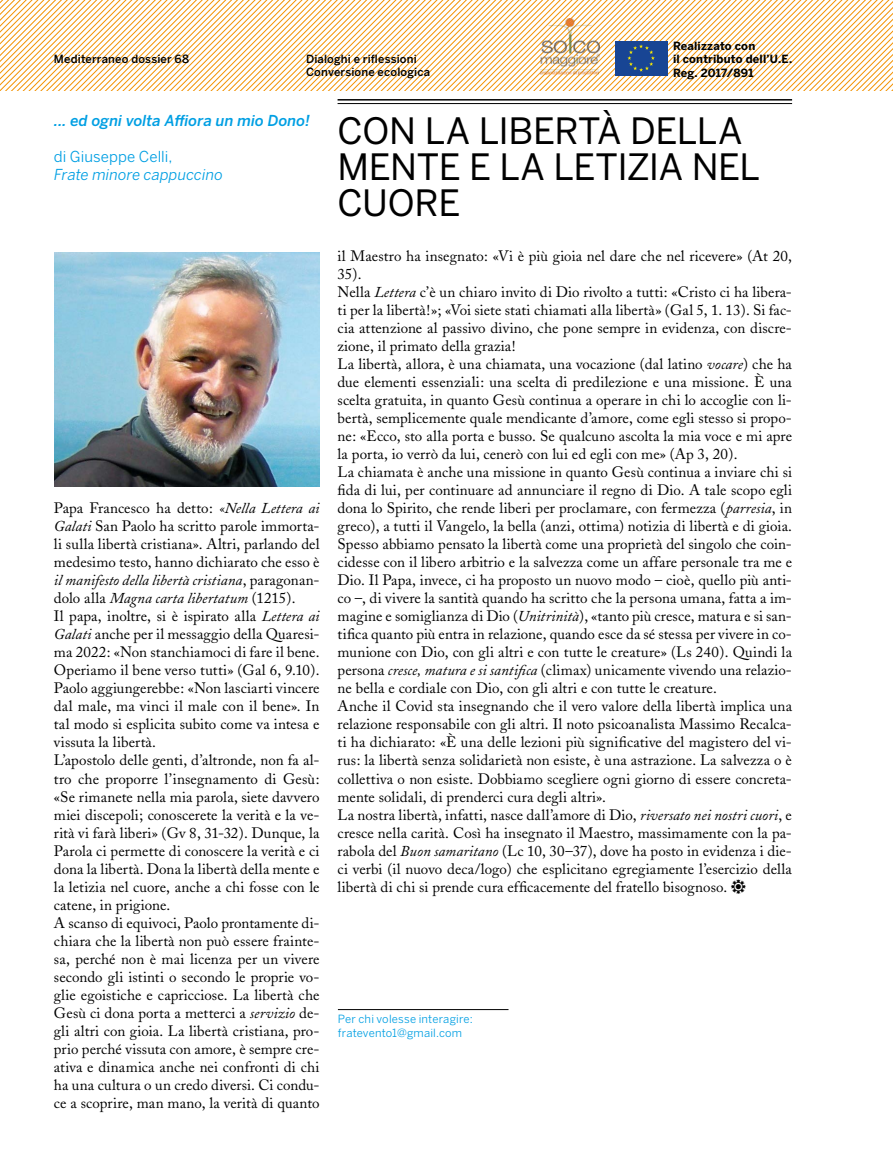
<style>
.page{position:relative;width:893px;height:1170px;background:#fff}
.page>*{position:absolute;margin:0;border:0;box-sizing:border-box;transform-origin:0 0}
.t1{font:36px/36px "Benton Sans";letter-spacing:-.01em;color:#000}
.t2{font:15px/18px "Adobe Caslon";letter-spacing:.005em;color:#000}
.t3{font:italic 500 15px "Benton Sans";color:#009fe3}
.t4{font:italic 15px "Benton Sans";letter-spacing:.005em;color:#009fe3}
.t5{font:15px "Benton Sans";letter-spacing:.005em;color:#009fe3}
.t6{font:500 11.25px/13.5px "Benton Sans";letter-spacing:.015em;color:#000}
.t7{font:700 11.25px/13.5px "Benton Sans";letter-spacing:.015em;color:#000}
.t8{font:11.25px/13.5px "Benton Sans";letter-spacing:.015em;color:#009fe3}
.s1{font-style:italic}
</style>
<div class="page">
<svg style="left:0;top:0;width:404px;height:90px"></svg>
<svg style="left:404px;top:0;width:489px;height:90px"></svg>
<div style="left:615px;top:41px;width:52px;height:34px;background:#184594"></div>
<svg style="left:627px;top:44px;width:28px;height:28px"></svg>
<img style="left:541px;top:19px;width:58px;height:56px">
<hr style="left:338px;top:103px;width:454px;height:1px;background:#000">
<hr style="left:338px;top:99px;width:454px;height:2px;background:#000">
<img style="left:54px;top:252px;width:266px;height:234px">
<hr style="left:338px;top:1009px;width:170px;height:1px;background:#000">
<p class="t7" style="left:673px;top:39px;width:121px">Realizzato con<br>il contributo dell’U.E.<br>Reg. 2017/891</p>
<h1 class="t1" style="left:337px;top:112px;width:424px">CON LA LIBERTÀ DELLA<br>MENTE E LA LETIZIA NEL<br>CUORE</h1>
<p class="t2" style="left:338px;top:247px;width:456px">il Maestro ha insegnato: «Vi è più gioia nel dare che nel ricevere» (At 20, 35).<br>Nella <span class="s1">Lettera</span> c’è un chiaro invito di Dio rivolto a tutti: «Cristo ci ha libera&shy;ti per la libertà!»; «Voi siete stati chiamati alla libertà» (Gal 5, 1. 13). Si fac&shy;cia attenzione al passivo divino, che pone sempre in evidenza, con discre&shy;zione, il primato della grazia!<br>La libertà, allora, è una chiamata, una vocazione (dal latino <span class="s1">vocare</span>) che ha due elementi essenziali: una scelta di predilezione e una missione. È una scelta gratuita, in quanto Gesù continua a operare in chi lo accoglie con li&shy;bertà, semplicemente quale mendicante d’amore, come egli stesso si propo&shy;ne: «Ecco, sto alla porta e busso. Se qualcuno ascolta la mia voce e mi apre la porta, io verrò da lui, cenerò con lui ed egli con me» (Ap 3, 20).<br>La chiamata è anche una missione in quanto Gesù continua a inviare chi si fida di lui, per continuare ad annunciare il regno di Dio. A tale scopo egli dona lo Spirito, che rende liberi per proclamare, con fermezza (<span class="s1">parresia</span>, in greco), a tutti il Vangelo, la bella (anzi, ottima) notizia di libertà e di gioia.<br>Spesso abbiamo pensato la libertà come una proprietà del singolo che coin&shy;cidesse con il libero arbitrio e la salvezza come un affare personale tra me e Dio. Il Papa, invece, ci ha proposto un nuovo modo – cioè, quello più anti&shy;co –, di vivere la santità quando ha scritto che la persona umana, fatta a im&shy;magine e somiglianza di Dio (<span class="s1">Unitrinità</span>), «tanto più cresce, matura e si san&shy;tifica quanto più entra in relazione, quando esce da sé stessa per vivere in co&shy;munione con Dio, con gli altri e con tutte le creature» (Ls 240). Quindi la persona <span class="s1">cresce, matura e si santifica</span> (climax) unicamente vivendo una relazio&shy;ne bella e cordiale con Dio, con gli altri e con tutte le creature.<br>Anche il Covid sta insegnando che il vero valore della libertà implica una relazione responsabile con gli altri. Il noto psicoanalista Massimo Recalca&shy;ti ha dichiarato: «È una delle lezioni più significative del magistero del vi&shy;rus: la libertà senza solidarietà non esiste, è una astrazione. La salvezza o è collettiva o non esiste. Dobbiamo scegliere ogni giorno di essere concreta&shy;mente solidali, di prenderci cura degli altri».<br>La nostra libertà, infatti, nasce dall’amore di Dio, <span class="s1">riversato nei nostri cuori</span>, e cresce nella carità. Così ha insegnato il Maestro, massimamente con la pa&shy;rabola del <span class="s1">Buon samaritano</span> (Lc 10, 30–37), dove ha posto in evidenza i die&shy;ci verbi (il nuovo deca/logo) che esplicitano egregiamente l’esercizio della libertà di chi si prende cura efficacemente del fratello bisognoso.</p>
<p class="t6" style="left:54px;top:52px;width:137px">Mediterraneo dossier 68</p>
<p class="t6" style="left:306px;top:52px;width:126px">Dialoghi e riflessioni<br>Conversione ecologica</p>
<p class="t3" style="left:54px;top:112px;width:257px">... ed ogni volta Affiora un mio Dono!</p>
<p class="t5" style="left:54px;top:148px;width:120px">di Giuseppe Celli,</p>
<p class="t4" style="left:54px;top:166px;width:170px">Frate minore cappuccino</p>
<p class="t2" style="left:54px;top:499px;width:267px">Papa Francesco ha detto: <span class="s1">«Nella Lettera ai Galati</span> San Paolo ha scritto parole immorta&shy;li sulla libertà cristiana». Altri, parlando del medesimo testo, hanno dichiarato che esso è <span class="s1">il manifesto della libertà cristiana</span>, paragonan&shy;dolo alla <span class="s1">Magna carta libertatum</span> (1215).<br>Il papa, inoltre, si è ispirato alla <span class="s1">Lettera ai Galati</span> anche per il messaggio della Quaresi&shy;ma 2022: «Non stanchiamoci di fare il bene.<br>Operiamo il bene verso tutti» (Gal 6, 9.10).<br>Paolo aggiungerebbe: «Non lasciarti vincere dal male, ma vinci il male con il bene». In tal modo si esplicita subito come va intesa e vissuta la libertà.<br>L’apostolo delle genti, d’altronde, non fa al&shy;tro che proporre l’insegnamento di Gesù: «Se rimanete nella mia parola, siete davvero miei discepoli; conoscerete la verità e la ve&shy;rità vi farà liberi» (Gv 8, 31-32). Dunque, la Parola ci permette di conoscere la verità e ci dona la libertà. Dona la libertà della mente e la letizia nel cuore, anche a chi fosse con le catene, in prigione.<br>A scanso di equivoci, Paolo prontamente di&shy;chiara che la libertà non può essere frainte&shy;sa, perché non è mai licenza per un vivere secondo gli istinti o secondo le proprie vo&shy;glie egoistiche e capricciose. La libertà che Gesù ci dona porta a metterci a <span class="s1">servizio</span> de&shy;gli altri con gioia. La libertà cristiana, pro&shy;prio perché vissuta con amore, è sempre cre&shy;ativa e dinamica anche nei confronti di chi ha una cultura o un credo diversi. Ci condu&shy;ce a scoprire, man mano, la verità di quanto</p>
<p class="t8" style="left:338px;top:1011px;width:136px">Per chi volesse interagire: fratevento1@gmail.com</p>
</div>
